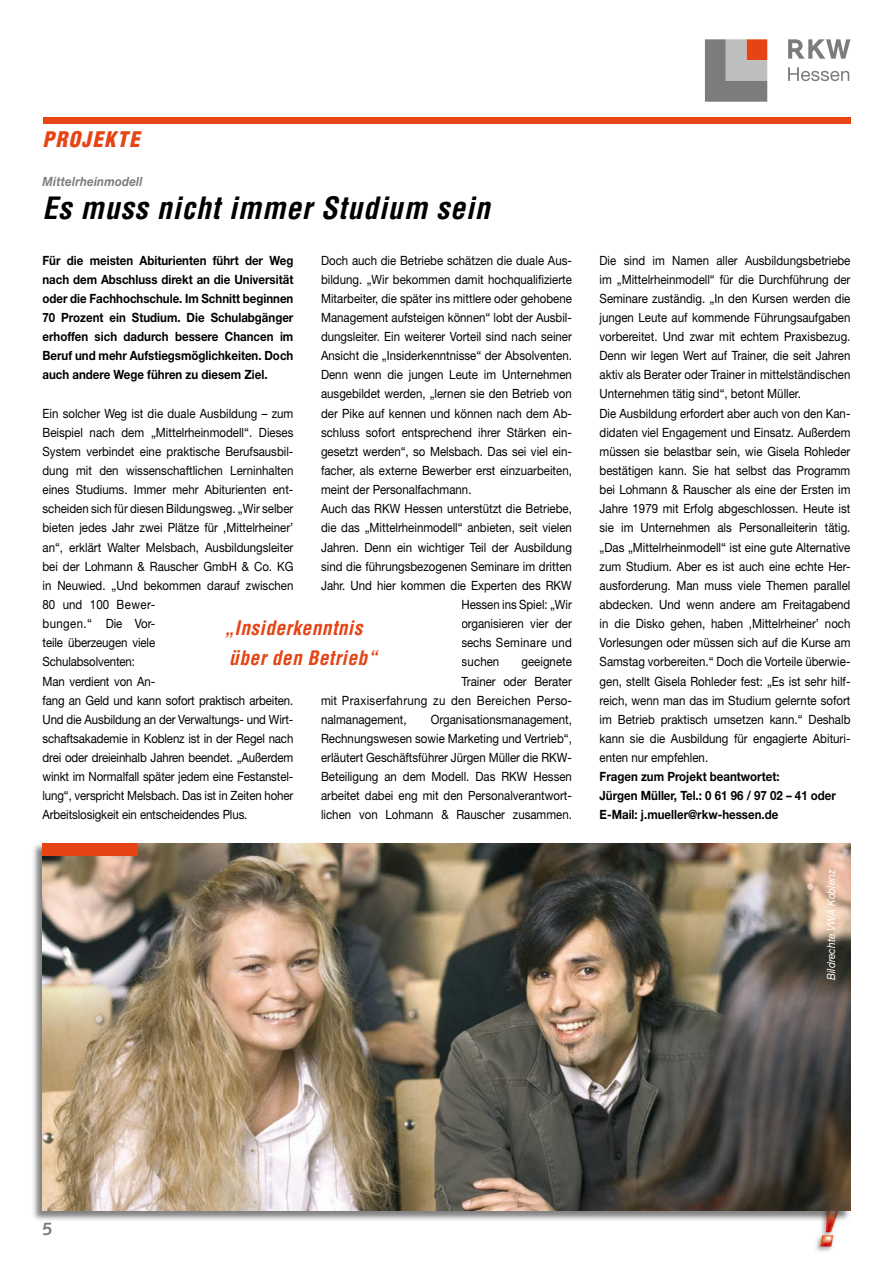
<style>
.page{position:relative;width:893px;height:1263px;background:#fff}
.page>*{position:absolute;margin:0;border:0;box-sizing:border-box;transform-origin:0 0}
.t1{font:italic 700 condensed 30px "Helvetica";letter-spacing:.025em;color:#000}
.t2{font:italic 900 condensed 21px "Helvetica";letter-spacing:.065em;color:#e64415}
.t3{font:italic 700 condensed 19.5px/30px "Helvetica";letter-spacing:.02em;color:#e64415}
.t4{font:700 18px "Syntax";color:#7b7c7e}
.t5{font:12.75px/19.2px "Helvetica Neue";color:#000;scale:.9 1}
.t6{font:700 12.75px/19.2px "Helvetica Neue";color:#000;text-align:justify;scale:.9 1}
.t7{font:12.75px "Helvetica Neue";letter-spacing:.03em;color:#000;scale:.9 1}
.t8{font:italic 700 12.75px "Helvetica Neue";letter-spacing:.02em;color:#7b7c7e;scale:.9 1}
.t9{font:italic 11.25px "Helvetica Neue";letter-spacing:-.005em;color:#fff;scale:.9 1}
</style>
<div class="page">
<img style="left:815px;top:1236px;width:18px;height:15px">
<svg style="left:820px;top:1222px;width:16px;height:24px"></svg>
<svg style="left:705px;top:39px;width:62px;height:63px;background:#9e8d8a"></svg>
<svg style="left:788px;top:39px;width:62px;height:20px"></svg>
<svg style="left:788px;top:67px;width:61px;height:14px"></svg>
<div style="left:43px;top:117px;width:807px;height:6px;background:#e64415"></div>
<div style="left:31px;top:842px;width:821px;height:380px;background:#000;opacity:.5"></div>
<img style="left:43px;top:843px;width:807px;height:368px">
<div style="left:43px;top:843px;width:95px;height:13px;background:#e64415"></div>
<h2 class="t2" style="left:43px;top:126px;width:99px">PROJEKTE</h2>
<p class="t8" style="left:43px;top:174px;width:113px">Mittelrheinmodell</p>
<h1 class="t1" style="left:43px;top:190px;width:449px">Es muss nicht immer Studium sein</h1>
<p class="t6" style="left:43px;top:250px;width:280px">Für die meisten Abiturienten führt der Weg nach dem Abschluss direkt an die Universität oder die Fachhochschule. Im Schnitt beginnen 70 Prozent ein Studium. Die Schulabgänger erhoffen sich dadurch bessere Chancen im Beruf und mehr Aufstiegsmöglichkeiten. Doch auch andere Wege führen zu diesem Ziel.</p>
<p class="t5" style="left:43px;top:403px;width:280px">Ein solcher Weg ist die duale Ausbildung – zum Beispiel nach dem „Mittelrheinmodell“. Dieses System verbindet eine praktische Berufsausbil&shy;dung mit den wissenschaftlichen Lerninhalten eines Studiums. Immer mehr Abiturienten ent&shy;scheiden sich für diesen Bildungsweg. „Wir selber bieten jedes Jahr zwei Plätze für ‚Mittelrheiner’ an“, erklärt Walter Melsbach, Ausbildungsleiter bei der Lohmann &amp; Rauscher GmbH &amp; Co. KG in Neuwied. „Und bekommen darauf zwischen 80 und 100 Bewer-<br>bungen.“ Die Vor-<br>teile überzeugen viele<br>Schulabsolventen:<br>Man verdient von An-<br>fang an Geld und kann sofort praktisch arbeiten.<br>Und die Ausbildung an der Verwaltungs- und Wirt&shy;schaftsakademie in Koblenz ist in der Regel nach drei oder dreieinhalb Jahren beendet. „Außerdem winkt im Normalfall später jedem eine Festanstel&shy;lung“, verspricht Melsbach. Das ist in Zeiten hoher Arbeitslosigkeit ein entscheidendes Plus.</p>
<p class="t5" style="left:321px;top:250px;width:280px">Doch auch die Betriebe schätzen die duale Aus-</p>
<p class="t5" style="left:321px;top:269px;width:280px">bildung. „Wir bekommen damit hochqualifizierte</p>
<p class="t5" style="left:321px;top:288px;width:280px">Mitarbeiter, die später ins mittlere oder gehobene</p>
<p class="t5" style="left:321px;top:308px;width:280px">Management aufsteigen können“ lobt der Ausbil-</p>
<p class="t5" style="left:321px;top:327px;width:280px">dungsleiter. Ein weiterer Vorteil sind nach seiner</p>
<p class="t5" style="left:321px;top:346px;width:280px">Ansicht die „Insiderkenntnisse“ der Absolventen.</p>
<p class="t5" style="left:321px;top:365px;width:280px">Denn wenn die jungen Leute im Unternehmen</p>
<p class="t5" style="left:321px;top:384px;width:280px">ausgebildet werden, „lernen sie den Betrieb von</p>
<p class="t5" style="left:321px;top:403px;width:280px">der Pike auf kennen und können nach dem Ab-</p>
<p class="t5" style="left:321px;top:422px;width:280px">schluss sofort entsprechend ihrer Stärken ein-</p>
<p class="t5" style="left:321px;top:441px;width:280px">gesetzt werden“, so Melsbach. Das sei viel ein-</p>
<p class="t5" style="left:321px;top:461px;width:280px">facher, als externe Bewerber erst einzuarbeiten,</p>
<p class="t5" style="left:321px;top:480px;width:169px">meint der Personalfachmann.</p>
<p class="t5" style="left:321px;top:499px;width:280px">Auch das RKW Hessen unterstützt die Betriebe,</p>
<p class="t5" style="left:321px;top:518px;width:280px">die das „Mittelrheinmodell“ anbieten, seit vielen</p>
<p class="t5" style="left:321px;top:537px;width:280px">Jahren. Denn ein wichtiger Teil der Ausbildung</p>
<p class="t5" style="left:321px;top:556px;width:280px">sind die führungsbezogenen Seminare im dritten</p>
<p class="t5" style="left:321px;top:575px;width:280px">Jahr. Und hier kommen die Experten des RKW</p>
<p class="t5" style="left:461px;top:595px;width:124px">Hessen ins Spiel: „Wir</p>
<p class="t5" style="left:461px;top:614px;width:124px">organisieren vier der</p>
<p class="t7" style="left:461px;top:635px;width:124px">sechs Seminare und</p>
<p class="t5" style="left:461px;top:652px;width:44px">suchen</p>
<p class="t5" style="left:522px;top:652px;width:57px">geeignete</p>
<p class="t5" style="left:461px;top:671px;width:124px">Trainer oder Berater</p>
<p class="t7" style="left:321px;top:692px;width:280px">mit Praxiserfahrung zu den Bereichen Perso-</p>
<p class="t5" style="left:321px;top:709px;width:96px">nalmanagement,</p>
<h3 class="t3" style="left:224px;top:612px;width:154px">„Insiderkenntnis über den Betrieb“</h3>
<p class="t5" style="left:321px;top:709px;width:280px;text-align:justify;text-indent:110px">Organisationsmanagement, Rechnungswesen sowie Marketing und Vertrieb“, erläutert Geschäftsführer Jürgen Müller die RKW-Beteiligung an dem Modell. Das RKW Hessen arbeitet dabei eng mit den Personalverantwort&shy;lichen von Lohmann &amp; Rauscher zusammen.</p>
<p class="t5" style="left:600px;top:250px;width:280px">Die sind im Namen aller Ausbildungsbetriebe im „Mittelrheinmodell“ für die Durchführung der Seminare zuständig. „In den Kursen werden die jungen Leute auf kommende Führungsaufgaben vorbereitet. Und zwar mit echtem Praxisbezug.<br>Denn wir legen Wert auf Trainer, die seit Jahren aktiv als Berater oder Trainer in mittelständischen Unternehmen tätig sind“, betont Müller.<br>Die Ausbildung erfordert aber auch von den Kan&shy;didaten viel Engagement und Einsatz. Außerdem müssen sie belastbar sein, wie Gisela Rohleder bestätigen kann. Sie hat selbst das Programm bei Lohmann &amp; Rauscher als eine der Ersten im Jahre 1979 mit Erfolg abgeschlossen. Heute ist sie im Unternehmen als Personalleiterin tätig. „Das „Mittelrheinmodell“ ist eine gute Alternative zum Studium. Aber es ist auch eine echte Her&shy;ausforderung. Man muss viele Themen parallel abdecken. Und wenn andere am Freitagabend in die Disko gehen, haben ‚Mittelrheiner’ noch Vorlesungen oder müssen sich auf die Kurse am Samstag vorbereiten.“ Doch die Vorteile überwie&shy;gen, stellt Gisela Rohleder fest: „Es ist sehr hilf&shy;reich, wenn man das im Studium gelernte sofort im Betrieb praktisch umsetzen kann.“ Deshalb kann sie die Ausbildung für engagierte Abituri&shy;enten nur empfehlen.</p>
<p class="t6" style="left:600px;top:767px;width:264px;text-align:left">Fragen zum Projekt beantwortet:<br>Jürgen Müller, Tel.: 0 61 96 / 97 02 – 41 oder<br>E-Mail: j.mueller@rkw-hessen.de</p>
<p class="t9" style="left:824px;top:980px;width:124px;rotate:-90deg">Bildrechte VWA Koblenz</p>
<h3 class="t4" style="left:43px;top:1218px;width:12px">5</h3>
</div>
